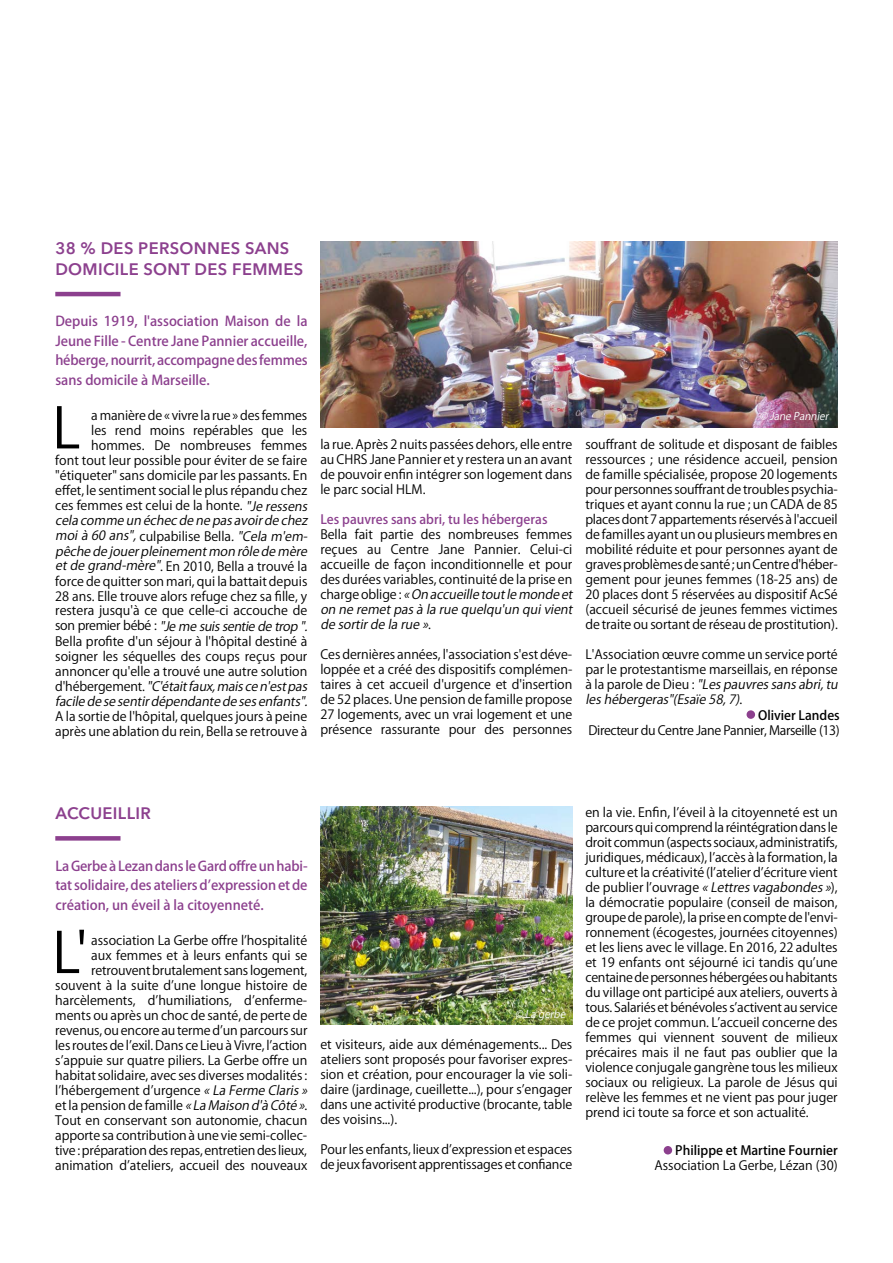
<style>
.page{position:relative;width:893px;height:1263px;background:#fff}
.page>*{position:absolute;margin:0;border:0;box-sizing:border-box;transform-origin:0 0}
.t1{font:55.5px "Koz Go Pro";color:#000}
.t2{font:600 16.5px/21px "Avenir Next LT Pro";letter-spacing:.02em;color:#8c408e}
.t3{font:500 13.5px/19.5px "Koz Go Pro";color:#8c408e;text-align:justify}
.t4{font:12.75px/15px "Koz Go Pro";color:#000;text-align:justify}
.t5{font:12.75px "Koz Go Pro";letter-spacing:-.03em;color:#000}
.t6{font:500 12.75px "Koz Go Pro";color:#000}
.t7{font:500 12.75px "Koz Go Pro";color:#8c408e}
.t8{font:italic 10.5px "Koz Go Pro";color:#fff}
.s1{font-style:italic}
</style>
<div class="page">
<hr style="left:55px;top:292px;width:66px;height:4px;background:#8c408e">
<div style="left:55px;top:836px;width:66px;height:5px;background:#8c408e"></div>
<img style="left:320px;top:807px;width:253px;height:217px">
<img style="left:320px;top:242px;width:518px;height:185px">
<div style="left:664px;top:1146px;width:8px;height:8px;background:#8c408e;border-radius:50%"></div>
<div style="left:747px;top:710px;width:8px;height:9px;background:#8c408e;border-radius:50%"></div>
<p class="t2" style="left:55px;top:238px;width:249px">38 % DES PERSONNES SANS<br>DOMICILE SONT DES FEMMES</p>
<p class="t3" style="left:55px;top:312px;width:254px">Depuis 1919, l'association Maison de la Jeune Fille - Centre Jane Pannier accueille, héberge, nourrit, accompagne des femmes sans domicile à Marseille.</p>
<h1 class="t1" style="left:52px;top:392px;width:30px">L</h1>
<p class="t4" style="left:55px;top:409px;width:257px;text-align:right">a manière de « vivre la rue » des femmes<br>les rend moins repérables que les hommes. De nombreuses femmes<br>font tout leur possible pour éviter de se faire "étiqueter" sans domicile par les passants. En effet, le sentiment social le plus répandu chez ces femmes est celui de la honte. <span class="s1">"Je ressens cela comme un échec de ne pasavoirde chez moià 60 ans",</span>culpabilise Bella<span class="s1">."Cela m'em&shy;pêche de jouerpleinementmon rôle de mère etde grand-mère"</span>. En 2010, Bella a trouvé la force de quitter son mari, qui la battait depuis 28 ans. Elle trouve alors refuge chez sa fille, y restera jusqu'à ce que celle-ci accouche de s o n p r e m i e r b é b é : <span class="s1">"Je me suissentie de trop ".<br></span>Bella profite d'un séjour à l'hôpital destiné à soigner les séquelles des coups reçus pour annoncer qu'elle a trouvé une autre solution d ' h é b e rg e m e n t . <span class="s1">"C'étaitfaux,maisce n'estpas facile de se sentirdépendante de sesenfants".</span></p>
<p class="t4" style="left:55px;top:709px;width:254px">A la sortie de l'hôpital, quelques jours à peine après une ablation du rein, Bella se retrouve à</p>
<p class="t4" style="left:320px;top:437px;width:254px">la rue. Après 2 nuits passées dehors, elle entre au CHRS Jane Pannier et y restera un an avant de pouvoir enfin intégrer son logement dans le parc social HLM.</p>
<p class="t7" style="left:320px;top:511px;width:229px">Les pauvres sans abri, tu les hébergeras</p>
<p class="t4" style="left:320px;top:527px;width:257px;text-align:left">Bella fait partie des nombreuses femmes reçues au Centre Jane Pannier. Celui-ci accueille de façon inconditionnelle et pour des durées variables, continuité de la prise en c h a r g e o b l i g e : <span class="s1">« On accueille toutle monde et on ne remetpasà la rue quelqu'un quivient de sortirde la rue »</span>.</p>
<p class="t4" style="left:320px;top:647px;width:254px">Ces dernières années, l'association s'est déve&shy;loppée et a créé des dispositifs complémen&shy;taires à cet accueil d'urgence et d'insertion de 52 places. Une pension de famille propose 27 logements, avec un vrai logement et une présence rassurante pour des personnes</p>
<p class="t8" style="left:759px;top:409px;width:73px">© Jane Pannier</p>
<p class="t4" style="left:585px;top:437px;width:254px">souffrant de solitude et disposant de faibles ressources ; une résidence accueil, pension de famille spécialisée, propose 20 logements pour personnes souffrant de troubles psychia&shy;triques et ayant connu la rue ; un CADA de 85 places dont 7 appartements réservés à l'accueil de familles ayant un ou plusieurs membres en mobilité réduite et pour personnes ayant de graves problèmes de santé; un Centre d'héber&shy;gement pour jeunes femmes (18-25 ans) de 20 places dont 5 réservées au dispositif AcSé (accueil sécurisé de jeunes femmes victimes de traite ou sortant de réseau de prostitution).</p>
<p class="t4" style="left:585px;top:647px;width:257px;text-align:left">L'Association œuvre comme un service porté par le protestantisme marseillais, en réponse à l a p a r o l e d e D i e u : <span class="s1">"Lespauvressansabri,tu leshébergeras"(Esaïe 58,7)</span>.</p>
<p class="t6" style="left:758px;top:707px;width:83px">Olivier Landes</p>
<p class="t5" style="left:589px;top:722px;width:253px">Directeur du Centre Jane Pannier, Marseille (13)</p>
<p class="t2" style="left:55px;top:803px;width:97px">ACCUEILLIR</p>
<p class="t3" style="left:55px;top:856px;width:254px">La Gerbe à Lezan dans le Gard offre un habi&shy;tat solidaire, des ateliers d’expression et de création, un éveil à la citoyenneté.</p>
<h1 class="t1" style="left:52px;top:917px;width:37px">L'</h1>
<p class="t4" style="left:55px;top:933px;width:257px;text-align:right">association La Gerbe offre l’hospitalité<br>aux femmes et à leurs enfants qui se retrouvent brutalement sans logement, souvent à la suite d’une longue histoire de harcèlements, d’humiliations, d’enferme&shy;ments ou après un choc de santé, de perte de revenus, ou encore au terme d’un parcours sur les routes de l’exil. Dans ce Lieu à Vivre, l’action s’appuie sur quatre piliers. La Gerbe offre un habitat solidaire, avec ses diverses modalités : l’hébergement d’urgence <span class="s1">«La Ferme Claris» </span>et la pension de famille <span class="s1">«La Maison d'à Côté»</span>.<br>Tout en conservant son autonomie, chacun apporte sa contribution à une vie semi-collec&shy;tive: préparation des repas, entretien des lieux, animation d’ateliers, accueil des nouveaux</p>
<p class="t8" style="left:515px;top:1008px;width:54px">© La gerbe</p>
<p class="t4" style="left:320px;top:1037px;width:254px">et visiteurs, aide aux déménagements... Des ateliers sont proposés pour favoriser expres&shy;sion et création, pour encourager la vie soli&shy;daire (jardinage, cueillette...), pour s’engager dans une activité productive (brocante, table des voisins...).</p>
<p class="t4" style="left:320px;top:1142px;width:253px">Pour les enfants, lieux d’expression et espaces de jeux favorisent apprentissages et confiance</p>
<p class="t4" style="left:585px;top:805px;width:254px">en la vie. Enfin, l’éveil à la citoyenneté est un parcours qui comprend la réintégration dans le droit commun (aspects sociaux, administratifs, juridiques, médicaux), l’accès à la formation, la culture et la créativité (l’atelier d’écriture vient de publier l’ouvrage <span class="s1">«Lettresvagabondes»</span>), la démocratie populaire (conseil de maison, groupe de parole), la prise en compte de l'envi&shy;ronnement (écogestes, journées citoyennes) et les liens avec le village. En 2016, 22 adultes et 19 enfants ont séjourné ici tandis qu’une centaine de personnes hébergées ou habitants du village ont participé aux ateliers, ouverts à tous. Salariés et bénévoles s’activent au service de ce projet commun. L’accueil concerne des femmes qui viennent souvent de milieux précaires mais il ne faut pas oublier que la violence conjugale gangrène tous les milieux sociaux ou religieux. La parole de Jésus qui relève les femmes et ne vient pas pour juger prend ici toute sa force et son actualité.</p>
<p class="t6" style="left:675px;top:1142px;width:164px">Philippe et Martine Fournier</p>
<p class="t4" style="left:654px;top:1158px;width:185px">Association La Gerbe, Lézan (30)</p>
</div>
